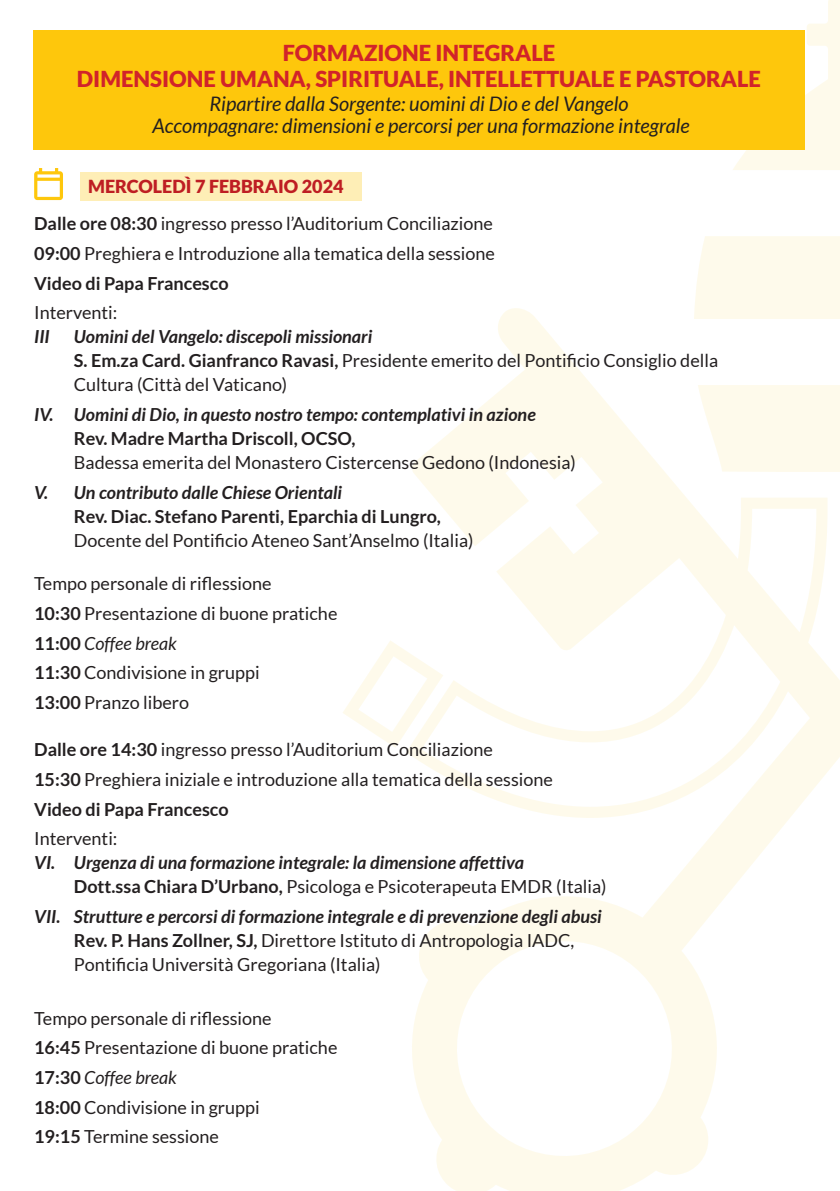
<style>
.page{position:relative;width:840px;height:1191px;background:#fff}
.page>*{position:absolute;margin:0;border:0;box-sizing:border-box;transform-origin:0 0}
.t1{font:900 22px/26.4px "Lato";color:#d1232a;text-align:center}
.t2{font:italic 20px/22px "Lato";color:#231f20;text-align:center}
.t3{font:18px/29.6px "Lato";color:#231f20}
.t4{font:italic 700 18px/24px "Lato";color:#231f20}
.t5{font:700 18px "Lato";color:#231f20}
.t6{font:900 18px "Lato";color:#be1e23}
.s1{font-weight:700}
.s2{font-weight:700;font-style:italic}
.s3{font-style:italic}
.s4{font-style:normal}
.s5{font-weight:400;font-style:normal}
</style>
<div class="page">
<div style="left:695px;top:236px;width:144px;height:72px;background:#fefaeb"></div>
<svg style="left:733px;top:0;width:106px;height:170px"></svg>
<svg style="left:406px;top:308px;width:433px;height:883px"></svg>
<svg style="left:343px;top:640px;width:100px;height:108px"></svg>
<div style="left:33px;top:30px;width:771px;height:120px;background:#fec70c"></div>
<div style="left:80px;top:172px;width:281px;height:29px;background:#feeeb6"></div>
<svg style="left:34px;top:168px;width:29px;height:32px"></svg>
<p class="t1" style="left:77px;top:39px;width:685px">FORMAZIONE INTEGRALE<br>DIMENSIONE UMANA, SPIRITUALE, INTELLETTUALE E PASTORALE</p>
<p class="t2" style="left:152px;top:94px;width:538px">Ripartire dalla Sorgente: uomini di Dio e del Vangelo<br>Accompagnare: dimensioni e percorsi per una formazione integrale</p>
<p class="t6" style="left:88px;top:176px;width:257px">MERCOLEDÌ 7 FEBBRAIO 2024</p>
<p class="t3" style="left:34px;top:209px;width:462px;text-align:justify"><span class="s1">Dalle ore 08:30</span> ingresso presso l’Auditorium Conciliazione <span class="s1">09:00</span> Preghiera e Introduzione alla tematica della sessione <span class="s1">Video di Papa Francesco</span></p>
<p class="t3" style="left:34px;top:298px;width:85px">Interventi:</p>
<p class="t4" style="left:34px;top:325px;width:17px">III</p>
<p class="t3" style="left:74px;top:324px;width:645px;line-height:24px"><span class="s2">Uomini del Vangelo: discepoli missionari<br></span><span class="s1">S. Em.za Card. Gianfranco Ravasi,</span> Presidente emerito del Pontificio Consiglio della<br>Cultura (Città del Vaticano)</p>
<p class="t4" style="left:34px;top:403px;width:503px">IV. Uomini di Dio, in questo nostro tempo: contemplativi in azione</p>
<p class="t5" style="left:74px;top:428px;width:283px">Rev. Madre Martha Driscoll, OCSO,</p>
<p class="t3" style="left:74px;top:447px;width:503px">Badessa emerita del Monastero Cistercense Gedono (Indonesia)</p>
<p class="t4" style="left:34px;top:480px;width:309px">V. Un contributo dalle Chiese Orientali</p>
<p class="t5" style="left:74px;top:506px;width:368px">Rev. Diac. Stefano Parenti, Eparchia di Lungro,</p>
<p class="t3" style="left:74px;top:525px;width:401px">Docente del Pontificio Ateneo Sant’Anselmo (Italia)</p>
<p class="t3" style="left:34px;top:569px;width:304px">Tempo personale di riflessione<br><span class="s1">10:30</span> Presentazione di buone pratiche<br><span class="s1">11:00</span> <span class="s3">Coffee break<br></span><span class="s1">11:30</span> Condivisione in gruppi<br><span class="s1">13:00</span> Pranzo libero</p>
<p class="t3" style="left:34px;top:735px;width:520px"><span class="s1">Dalle ore 14:30</span> ingresso presso l’Auditorium Conciliazione<br><span class="s1">15:30</span> Preghiera iniziale e introduzione alla tematica della sessione<br><span class="s1">Video di Papa Francesco</span></p>
<p class="t3" style="left:34px;top:824px;width:85px">Interventi:</p>
<p class="t4" style="left:74px;top:851px;width:534px;text-indent:-40px">VI. Urgenza di una formazione integrale: la dimensione affettiva<br><span class="s4">Dott.ssa Chiara D’Urbano,</span> <span class="s5">Psicologa e Psicoterapeuta EMDR (Italia)</span></p>
<p class="t3" style="left:74px;top:904px;width:529px;line-height:24px;text-indent:-40px"><span class="s2">VII. Strutture e percorsi di formazione integrale e di prevenzione degli abusi<br></span><span class="s1">Rev. P. Hans Zollner, SJ,</span> Direttore Istituto di Antropologia IADC,<br>Pontificia Università Gregoriana (Italia)</p>
<p class="t3" style="left:34px;top:1003px;width:304px">Tempo personale di riflessione<br><span class="s1">16:45</span> Presentazione di buone pratiche<br><span class="s1">17:30</span> <span class="s3">Coffee break<br></span><span class="s1">18:00</span> Condivisione in gruppi<br><span class="s1">19:15</span> Termine sessione</p>
</div>
